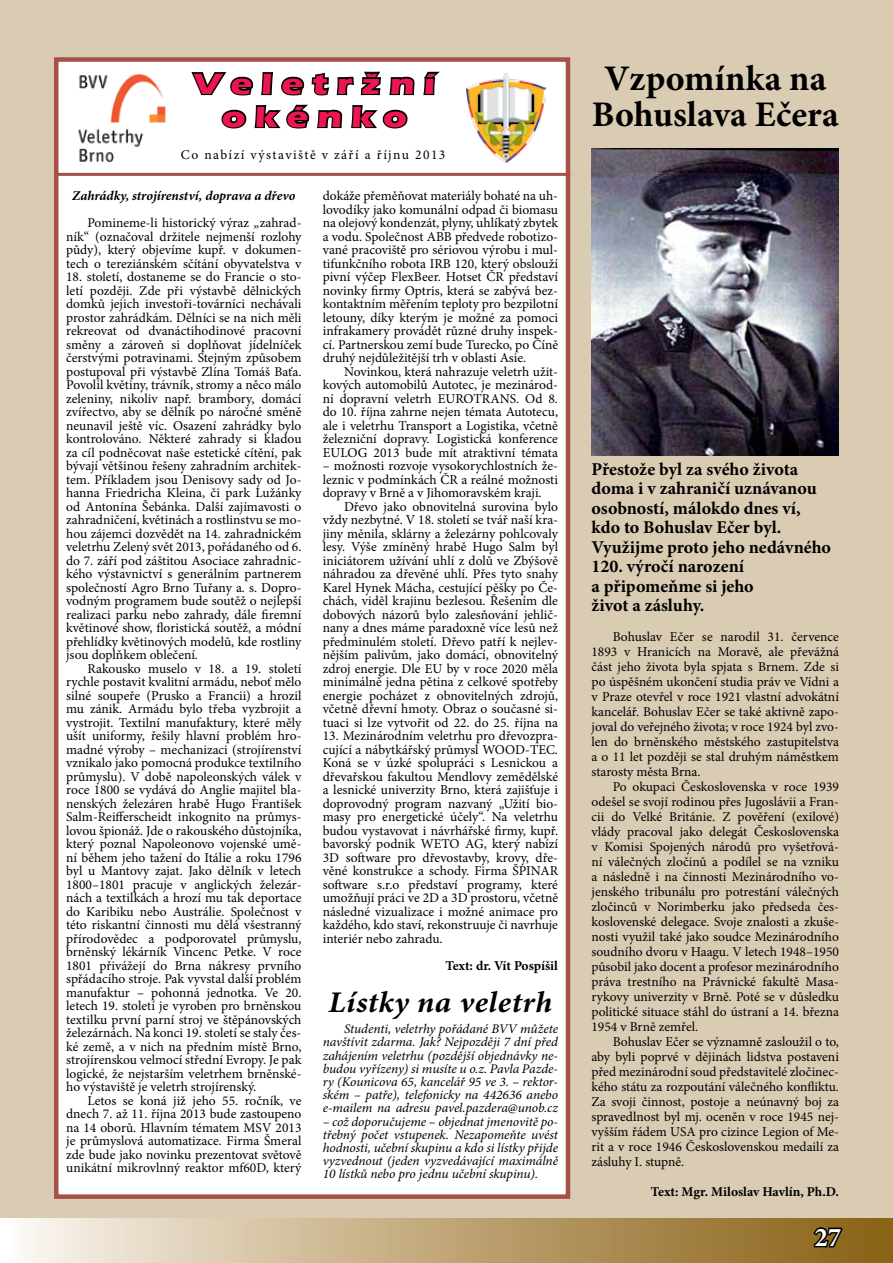
<style>
.page{position:relative;width:893px;height:1263px;background:#fff}
.page>*{position:absolute;margin:0;border:0;box-sizing:border-box;transform-origin:0 0}
.t1{font:700 36px/36px "Minion Pro";color:#000;text-align:center}
.t2{font:700 30px/33px "Eras ITC";letter-spacing:.24em;color:#ed1651;text-align:center;scale:1.23 1}
.t3{font:italic 700 30px "Minion Pro";letter-spacing:.015em;color:#000;scale:1.05 1}
.t4{font:700 27px "Minion Pro";color:#fff}
.t5{font:700 18px/19.5px "Minion Pro";color:#000}
.t6{font:13.5px/13.5px "Minion Pro";color:#000;text-align:justify}
.t7{font:700 13.5px "Minion Pro";color:#000}
.t8{font:italic 700 13.5px "Minion Pro";letter-spacing:-.005em;color:#000}
.t9{font:13.5px "Minion Pro";letter-spacing:.11em;color:#000}
.t10{font:italic 13.2px/13.2px "Minion Pro";letter-spacing:-.01em;color:#000;text-align:justify}
</style>
<div class="page">
<div style="left:0;top:0;width:893px;height:1232px;background:#dacbb3"></div>
<div style="left:0;top:1218px;width:893px;height:45px;background:linear-gradient(to right,#fbf5ee,#865d0d)"></div>
<svg style="left:811px;top:1225px;width:33px;height:24px"></svg>
<div style="left:54px;top:57px;width:516px;height:1142px;background:#fff;border:4px solid #a55148"></div>
<svg style="left:423px;top:71px;width:17px;height:25px"></svg>
<svg style="left:189px;top:57px;width:227px;height:116px"></svg>
<hr style="left:58px;top:173px;width:512px;height:3px;background:#a55148">
<img style="left:467px;top:73px;width:78px;height:89px">
<img style="left:78px;top:74px;width:88px;height:88px">
<img style="left:591px;top:149px;width:247px;height:306px">
<h2 class="t2" style="left:194px;top:67px;width:198px">Veletržní okénko</h2>
<p class="t9" style="left:181px;top:145px;width:266px">Co nabízí výstaviště v září a říjnu 2013</p>
<p class="t8" style="left:72px;top:186px;width:225px">Zahrádky, strojírenství, doprava a dřevo</p>
<p class="t6" style="left:66px;top:216px;width:237px;text-indent:21px">Pomineme-li historický výraz „zahrad&shy;ník“ (označoval držitele nejmenší rozlohy půdy), který objevíme kupř. v dokumen&shy;tech o tereziánském sčítání obyvatelstva v</p>
<p class="t6" style="left:66px;top:270px;width:237px">18. století, dostaneme se do Francie o sto&shy;letí později. Zde při výstavbě dělnických domků jejich investoři-továrníci nechávali prostor zahrádkám. Dělníci se na nich měli rekreovat od dvanáctihodinové pracovní směny a zároveň si doplňovat jídelníček čerstvými potravinami. Stejným způsobem postupoval při výstavbě Zlína Tomáš Baťa.<br>Povolil květiny, trávník, stromy a něco málo zeleniny, nikoliv např. brambory, domácí zvířectvo, aby se dělník po náročné směně neunavil ještě víc. Osazení zahrádky bylo kontrolováno. Některé zahrady si kladou za cíl podněcovat naše estetické cítění, pak bývají většinou řešeny zahradním architek&shy;tem. Příkladem jsou Denisovy sady od Jo&shy;hanna Friedricha Kleina, či park Lužánky od Antonína Šebánka. Další zajímavosti o zahradničení, květinách a rostlinstvu se mo&shy;hou zájemci dozvědět na 14. zahradnickém veletrhu Zelený svět 2013, pořádaného od 6. do 7. září pod záštitou Asociace zahradnic&shy;kého výstavnictví s generálním partnerem společností Agro Brno Tuřany a. s. Dopro&shy;vodným programem bude soutěž o nejlepší realizaci parku nebo zahrady, dále firemní květinové show, floristická soutěž, a módní přehlídky květinových modelů, kde rostliny jsou doplňkem oblečení.</p>
<p class="t6" style="left:66px;top:661px;width:237px;text-indent:21px">Rakousko muselo v 18. a 19. století rychle postavit kvalitní armádu, neboť mělo silné soupeře (Prusko a Francii) a hrozil mu zánik. Armádu bylo třeba vyzbrojit a vystrojit. Textilní manufaktury, které měly ušít uniformy, řešily hlavní problém hro&shy;madné výroby – mechanizaci (strojírenství vznikalo jako pomocná produkce textilního průmyslu). V době napoleonských válek v roce 1800 se vydává do Anglie majitel bla&shy;nenských železáren hrabě Hugo František Salm-Reifferscheidt inkognito na průmys&shy;lovou špionáž. Jde o rakouského důstojníka, který poznal Napoleonovo vojenské umě&shy;ní během jeho tažení do Itálie a roku 1796 byl u Mantovy zajat. Jako dělník v letech 1800–1801 pracuje v anglických železár&shy;nách a textilkách a hrozí mu tak deportace do Karibiku nebo Austrálie. Společnost v této riskantní činnosti mu dělá všestranný přírodovědec a podporovatel průmyslu, brněnský lékárník Vincenc Petke. V roce 1801 přivážejí do Brna nákresy prvního spřádacího stroje. Pak vyvstal další problém manufaktur – pohonná jednotka. Ve 20. letech 19. století je vyroben pro brněnskou textilku první parní stroj ve štěpánovských železárnách. Na konci 19. století se staly čes&shy;ké země, a v nich na předním místě Brno, strojírenskou velmocí střední Evropy. Je pak logické, že nejstarším veletrhem brněnské&shy;ho výstaviště je veletrh strojírenský.</p>
<p class="t6" style="left:66px;top:1093px;width:237px;text-indent:21px">Letos se koná již jeho 55. ročník, ve dnech 7. až 11. října 2013 bude zastoupeno na 14 oborů. Hlavním tématem MSV 2013 je průmyslová automatizace. Firma Šmeral zde bude jako novinku prezentovat světově unikátní mikrovlnný reaktor mf60D, který</p>
<p class="t6" style="left:323px;top:189px;width:237px">dokáže přeměňovat materiály bohaté na uh&shy;lovodíky jako komunální odpad či biomasu na olejový kondenzát, plyny, uhlíkatý zbytek a vodu. Společnost ABB předvede robotizo&shy;vané pracoviště pro sériovou výrobu i mul&shy;tifunkčního robota IRB 120, který obslouží pivní výčep FlexBeer. Hotset ČR představí novinky firmy Optris, která se zabývá bez&shy;kontaktním měřením teploty pro bezpilotní letouny, díky kterým je možné za pomoci infrakamery provádět různé druhy inspek&shy;cí. Partnerskou zemí bude Turecko, po Číně druhý nejdůležitější trh v oblasti Asie.</p>
<p class="t6" style="left:323px;top:364px;width:237px;text-indent:21px">Novinkou, která nahrazuje veletrh užit&shy;kových automobilů Autotec, je mezinárod&shy;ní dopravní veletrh EUROTRANS. Od 8. do 10. října zahrne nejen témata Autotecu, ale i veletrhu Transport a Logistika, včetně železniční dopravy. Logistická konference EULOG 2013 bude mít atraktivní témata</p>
<p class="t6" style="left:323px;top:459px;width:237px">– možnosti rozvoje vysokorychlostních že&shy;leznic v podmínkách ČR a reálné možnosti dopravy v Brně a v Jihomoravském kraji.</p>
<p class="t6" style="left:323px;top:499px;width:237px;text-indent:21px">Dřevo jako obnovitelná surovina bylo vždy nezbytné. V 18. století se tvář naší kra&shy;jiny měnila, sklárny a železárny pohlcovaly lesy. Výše zmíněný hrabě Hugo Salm byl iniciátorem užívání uhlí z dolů ve Zbýšově náhradou za dřevěné uhlí. Přes tyto snahy Karel Hynek Mácha, cestující pěšky po Če&shy;chách, viděl krajinu bezlesou. Řešením dle dobových názorů bylo zalesňování jehlič&shy;nany a dnes máme paradoxně více lesů než předminulém století. Dřevo patří k nejlev&shy;nějším palivům, jako domácí, obnovitelný zdroj energie. Dle EU by v roce 2020 měla minimálně jedna pětina z celkové spotřeby energie pocházet z obnovitelných zdrojů, včetně dřevní hmoty. Obraz o současné si&shy;tuaci si lze vytvořit od 22. do 25. října na</p>
<p class="t6" style="left:323px;top:729px;width:237px">13. Mezinárodním veletrhu pro dřevozpra&shy;cující a nábytkářský průmysl WOOD-TEC.<br>Koná se v úzké spolupráci s Lesnickou a dřevařskou fakultou Mendlovy zemědělské a lesnické univerzity Brno, která zajišťuje i doprovodný program nazvaný „Užití bio&shy;masy pro energetické účely“. Na veletrhu budou vystavovat i návrhářské firmy, kupř. bavorský podnik WETO AG, který nabízí 3D software pro dřevostavby, krovy, dře&shy;věné konstrukce a schody. Firma ŠPINAR software s.r.o představí programy, které umožňují práci ve 2D a 3D prostoru, včetně následné vizualizace i možné animace pro každého, kdo staví, rekonstruuje či navrhuje interiér nebo zahradu.</p>
<p class="t7" style="left:445px;top:956px;width:114px">Text: dr. Vít Pospíšil</p>
<h2 class="t3" style="left:329px;top:981px;width:215px">Lístky na veletrh</h2>
<p class="t10" style="left:323px;top:1022px;width:237px;text-indent:21px">Studenti, veletrhy pořádané BVV můžete navštívit zdarma. Jak? Nejpozději 7 dní před zahájením veletrhu (pozdější objednávky ne&shy;budou vyřízeny) si musíte u o.z. Pavla Pazde&shy;ry (Kounicova 65, kancelář 95 ve 3. – rektor&shy;ském – patře), telefonicky na 442636 anebo e-mailem na adresu pavel.pazdera@unob.cz</p>
<p class="t10" style="left:323px;top:1115px;width:237px">– což doporučujeme – objednat jmenovitě po&shy;třebný počet vstupenek. Nezapomeňte uvést hodnosti, učební skupinu a kdo si lístky přijde vyzvednout (jeden vyzvedávající maximálně 10 lístků nebo pro jednu učební skupinu).</p>
<h1 class="t1" style="left:592px;top:60px;width:249px">Vzpomínka na<br>Bohuslava Ečera</h1>
<h3 class="t5" style="left:591px;top:459px;width:241px">Přestože byl za svého života doma i v zahraničí uznávanou osobností, málokdo dnes ví, kdo to Bohuslav Ečer byl.<br>Využijme proto jeho nedávného<br>120. výročí narození<br>a připomeňme si jeho<br>život a zásluhy.</h3>
<p class="t6" style="left:591px;top:629px;width:249px;line-height:15px;text-indent:21px">Bohuslav Ečer se narodil 31. července 1893 v Hranicích na Moravě, ale převážná část jeho života byla spjata s Brnem. Zde si po úspěšném ukončení studia práv ve Vídni a v Praze otevřel v roce 1921 vlastní advokátní kancelář. Bohuslav Ečer se také aktivně zapo&shy;joval do veřejného života; v roce 1924 byl zvo&shy;len do brněnského městského zastupitelstva a o 11 let později se stal druhým náměstkem starosty města Brna.</p>
<p class="t6" style="left:591px;top:779px;width:249px;line-height:15px;text-indent:21px">Po okupaci Československa v roce 1939 odešel se svojí rodinou přes Jugoslávii a Fran&shy;cii do Velké Británie. Z pověření (exilové) vlády pracoval jako delegát Československa v Komisi Spojených národů pro vyšetřová&shy;ní válečných zločinů a podílel se na vzniku a následně i na činnosti Mezinárodního vo&shy;jenského tribunálu pro potrestání válečných zločinců v Norimberku jako předseda čes&shy;koslovenské delegace. Svoje znalosti a zkuše&shy;nosti využil také jako soudce Mezinárodního soudního dvoru v Haagu. V letech 1948–1950 působil jako docent a profesor mezinárodního práva trestního na Právnické fakultě Masa&shy;rykovy univerzity v Brně. Poté se v důsledku politické situace stáhl do ústraní a 14. března 1954 v Brně zemřel.</p>
<p class="t6" style="left:591px;top:1034px;width:249px;line-height:15px;text-indent:21px">Bohuslav Ečer se významně zasloužil o to, aby byli poprvé v dějinách lidstva postaveni před mezinárodní soud představitelé zločinec&shy;kého státu za rozpoutání válečného konfliktu.<br>Za svoji činnost, postoje a neúnavný boj za spravedlnost byl mj. oceněn v roce 1945 nej&shy;vyšším řádem USA pro cizince Legion of Me&shy;rit a v roce 1946 Československou medailí za zásluhy I. stupně.</p>
<p class="t7" style="left:651px;top:1182px;width:190px">Text: Mgr. Miloslav Havlín, Ph.D.</p>
<h3 class="t4" style="left:814px;top:1218px;width:28px">27</h3>
</div>
